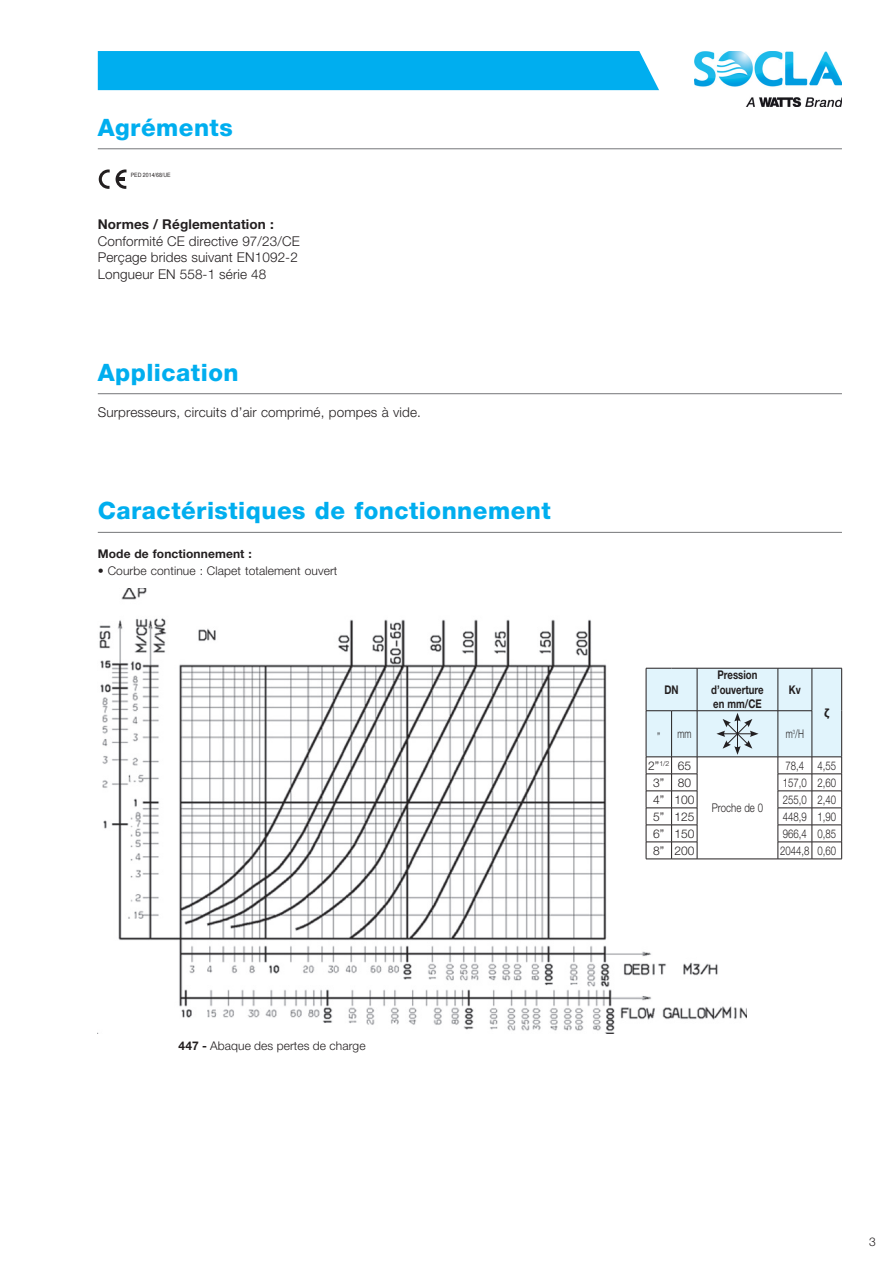
<style>
.page{position:relative;width:893px;height:1263px;background:#fff}
.page>*{position:absolute;margin:0;border:0;box-sizing:border-box;transform-origin:0 0}
.Normale{font:800 24px "Helvetica Neue LT Std";letter-spacing:.02em;color:#00aeef}
.Normale-2{font:300 13.5px "Helvetica Neue LT Std";letter-spacing:.01em;color:#231f20}
.t1{font:700 13.5px "Helvetica Neue LT Std";letter-spacing:.01em;color:#231f20}
.Normal_e{font:300 12px "Helvetica Neue LT Std";letter-spacing:.01em;color:#231f20}
.Normal_e-2{font:300 12px "Helvetica Neue LT Std";letter-spacing:.01em;color:#231f20;scale:.8 1}
.Normal_e-3{font:700 12px "Helvetica Neue LT Std";color:#231f20;scale:.8 1}
.Normal_e-4{font:700 12px "Helvetica Neue LT Std";color:#231f20}
.Normal_e-5{font:300 12px "Helvetica Neue LT Std";letter-spacing:.01em;color:#231f20;scale:.7 1}
.Normal_e-6{font:700 12px "Myriad Pro";color:#231f20}
.Normal_e-7{font:300 6.9px "Helvetica Neue LT Std";color:#231f20}
.t2{font:5.85px "Helvetica";color:#231f20;scale:.91 1}
.s1{font-weight:700}
.s2{font-size:12px}
</style>
<div class="page">
<div style="left:98px;top:51px;width:561px;height:39px;background:#00aeef"></div>
<img style="left:695px;top:51px;width:147px;height:56px">
<hr style="left:98px;top:393px;width:744px;height:1px;background:#757679">
<hr style="left:98px;top:148px;width:744px;height:1px;background:#757679">
<svg style="left:99px;top:169px;width:11px;height:20px"></svg>
<svg style="left:116px;top:169px;width:11px;height:20px"></svg>
<hr style="left:98px;top:532px;width:744px;height:1px;background:#757679">
<img style="left:99px;top:589px;width:648px;height:444px">
<svg style="left:646px;top:668px;width:196px;height:192px"></svg>
<p class="Normale" style="left:98px;top:113px;width:136px">Agréments</p>
<p class="t2" style="left:131px;top:171px;width:45px">PED 2014/68/UE</p>
<p class="t1" style="left:98px;top:216px;width:177px">Normes / Réglementation :</p>
<p class="Normale-2" style="left:98px;top:233px;width:204px">Conformité CE directive 97/23/CE</p>
<p class="Normale-2" style="left:98px;top:249px;width:202px">Perçage brides suivant EN1092-2</p>
<p class="Normale-2" style="left:98px;top:266px;width:170px">Longueur EN 558-1 série 48</p>
<p class="Normale" style="left:98px;top:359px;width:142px">Application</p>
<p class="Normale-2" style="left:98px;top:404px;width:325px">Surpresseurs, circuits d’air comprimé, pompes à vide.</p>
<p class="Normale" style="left:98px;top:496px;width:454px">Caractéristiques de fonctionnement</p>
<p class="Normal_e-4" style="left:98px;top:547px;width:155px">Mode de fonctionnement :</p>
<p class="Normal_e" style="left:98px;top:563px;width:241px">• Courbe continue : Clapet totalement ouvert</p>
<p class="Normal_e" style="left:179px;top:1038px;width:189px"><span class="s1">447 -</span> Abaque des pertes de charge</p>
<p class="Normal_e-3" style="left:664px;top:682px;width:19px">DN</p>
<p class="Normal_e-3" style="left:717px;top:668px;width:51px">Pression</p>
<p class="Normal_e-3" style="left:711px;top:682px;width:67px">d’ouverture</p>
<p class="Normal_e-3" style="left:713px;top:696px;width:62px">en mm/CE</p>
<p class="Normal_e-3" style="left:789px;top:682px;width:16px">Kv</p>
<p class="Normal_e-6" style="left:824px;top:705px;width:7px">ζ</p>
<p class="Normal_e-5" style="left:657px;top:729px;width:6px">”</p>
<p class="Normal_e-5" style="left:677px;top:726px;width:21px">mm</p>
<p class="Normal_e-5" style="left:786px;top:726px;width:27px">m<sup>3</sup>/H</p>
<p class="Normal_e-7" style="left:648px;top:759px;width:23px"><span class="s2">2”</span>1/2</p>
<p class="Normal_e" style="left:678px;top:758px;width:15px">65</p>
<p class="Normal_e-2" style="left:712px;top:800px;width:66px">Proche de 0</p>
<p class="Normal_e-2" style="left:786px;top:758px;width:25px">78,4</p>
<p class="Normal_e-2" style="left:817px;top:758px;width:25px">4,55</p>
<p class="Normal_e" style="left:653px;top:775px;width:13px">3”</p>
<p class="Normal_e" style="left:678px;top:775px;width:15px">80</p>
<p class="Normal_e-2" style="left:783px;top:775px;width:32px">157,0</p>
<p class="Normal_e-2" style="left:817px;top:775px;width:25px">2,60</p>
<p class="Normal_e" style="left:653px;top:792px;width:13px">4”</p>
<p class="Normal_e" style="left:674px;top:792px;width:22px">100</p>
<p class="Normal_e-2" style="left:783px;top:792px;width:32px">255,0</p>
<p class="Normal_e-2" style="left:817px;top:792px;width:25px">2,40</p>
<p class="Normal_e" style="left:653px;top:809px;width:13px">5”</p>
<p class="Normal_e" style="left:674px;top:809px;width:22px">125</p>
<p class="Normal_e-2" style="left:783px;top:809px;width:32px">448,9</p>
<p class="Normal_e-2" style="left:817px;top:809px;width:25px">1,90</p>
<p class="Normal_e" style="left:653px;top:826px;width:13px">6”</p>
<p class="Normal_e" style="left:674px;top:826px;width:22px">150</p>
<p class="Normal_e-2" style="left:783px;top:826px;width:32px">966,4</p>
<p class="Normal_e-2" style="left:817px;top:826px;width:25px">0,85</p>
<p class="Normal_e" style="left:653px;top:843px;width:13px">8”</p>
<p class="Normal_e" style="left:674px;top:843px;width:22px">200</p>
<p class="Normal_e-2" style="left:780px;top:843px;width:38px">2044,8</p>
<p class="Normal_e-2" style="left:817px;top:843px;width:25px">0,60</p>
<p class="Normal_e" style="left:869px;top:1234px;width:8px">3</p>
</div>
